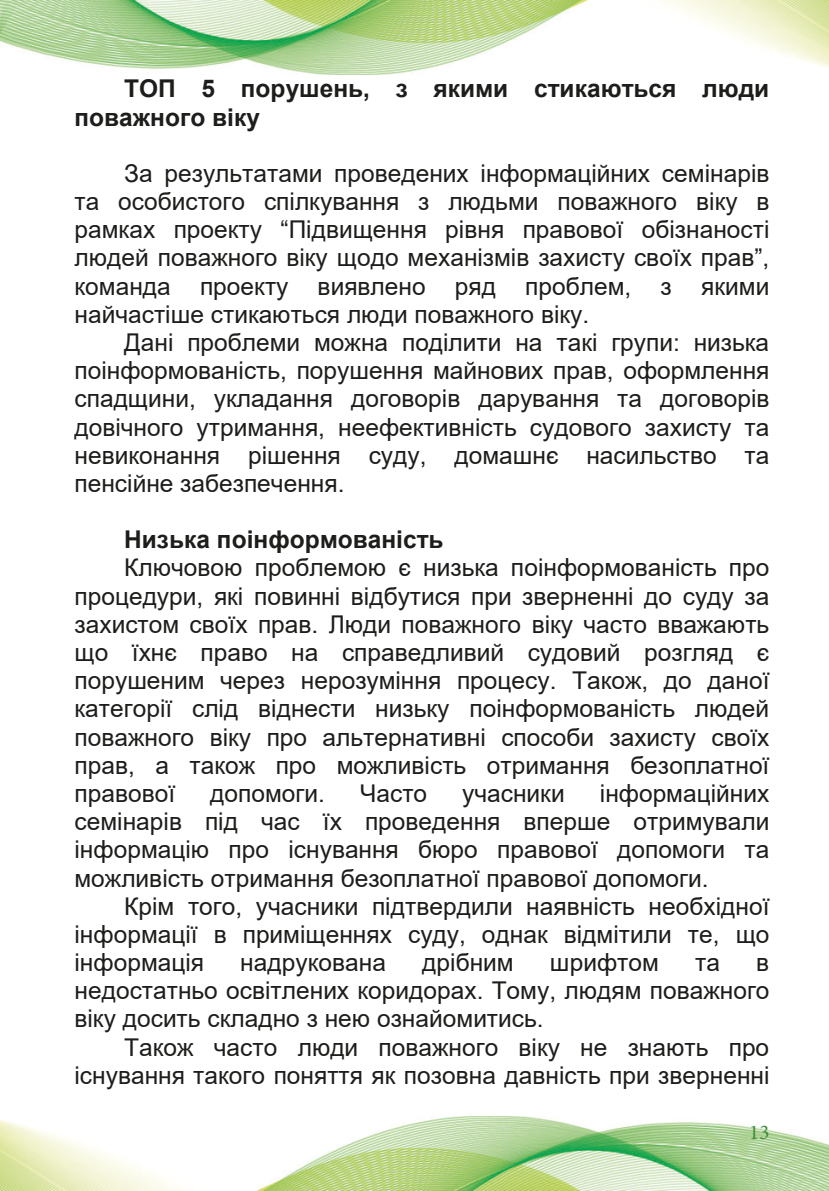
<style>
.page{position:relative;width:829px;height:1191px;background:#fff}
.page>*{position:absolute;margin:0;border:0;box-sizing:border-box;transform-origin:0 0}
.t1{font:24.5px/28.2px "Arial";color:#1d1d1b;text-align:justify}
.t2{font:700 24.5px/28.2px "Arial";color:#1d1d1b}
.t3{font:21px "Minion Pro";color:#418c40}
</style>
<div class="page">
<img style="left:0;top:1116px;width:828px;height:75px">
<img style="left:0;top:0;width:828px;height:74px">
<p class="t2" style="left:74px;top:75px;width:696px;text-indent:50px">ТОП 5 порушень, з якими стикаються люди поважного віку</p>
<p class="t1" style="left:74px;top:159px;width:696px;text-indent:50px">За результатами проведених інформаційних семінарів та особистого спілкування з людьми поважного віку в рамках проекту “Підвищення рівня правової обізнаності людей поважного віку щодо механізмів захисту своїх прав”, команда проекту виявлено ряд проблем, з якими найчастіше стикаються люди поважного віку.</p>
<p class="t1" style="left:74px;top:328px;width:696px;text-indent:50px">Дані проблеми можна поділити на такі групи: низька поінформованість, порушення майнових прав, оформлення спадщини, укладання договорів дарування та договорів довічного утримання, неефективність судового захисту та невиконання рішення суду, домашнє насильство та пенсійне забезпечення.</p>
<p class="t2" style="left:124px;top:526px;width:321px">Низька поінформованість</p>
<p class="t1" style="left:74px;top:553px;width:696px;text-indent:50px">Ключовою проблемою є низька поінформованість про процедури, які повинні відбутися при зверненні до суду за захистом своїх прав. Люди поважного віку часто вважають що їхнє право на справедливий судовий розгляд є порушеним через нерозуміння процесу. Також, до даної категорії слід віднести низьку поінформованість людей поважного віку про альтернативні способи захисту своїх прав, а також про можливість отримання безоплатної правової</p>
<p class="t1" style="left:74px;top:779px;width:696px;text-indent:525px">інформаційних семінарів під час їх проведення вперше отримували інформацію про існування бюро правової допомоги та можливість отримання безоплатної правової допомоги.</p>
<p class="t1" style="left:74px;top:891px;width:696px;text-indent:50px">Крім того, учасники підтвердили наявність необхідної інформації в приміщеннях суду, однак відмітили те, що інформація</p>
<p class="t1" style="left:210px;top:779px;width:116px">допомоги.</p>
<p class="t1" style="left:360px;top:779px;width:69px">Часто</p>
<p class="t1" style="left:462px;top:779px;width:104px">учасники</p>
<p class="t1" style="left:240px;top:948px;width:147px">надрукована</p>
<p class="t1" style="left:422px;top:948px;width:93px">дрібним</p>
<p class="t1" style="left:550px;top:948px;width:110px">шрифтом</p>
<p class="t1" style="left:695px;top:948px;width:26px">та</p>
<p class="t1" style="left:74px;top:948px;width:696px;text-indent:681px">в недостатньо освітлених коридорах. Тому, людям поважного віку досить складно з нею ознайомитись.</p>
<p class="t1" style="left:74px;top:1032px;width:696px;text-align:right">Також часто люди поважного віку не знають про існування такого поняття як позовна давність при зверненні</p>
<p class="t3" style="left:749px;top:1118px;width:22px">13</p>
</div>
